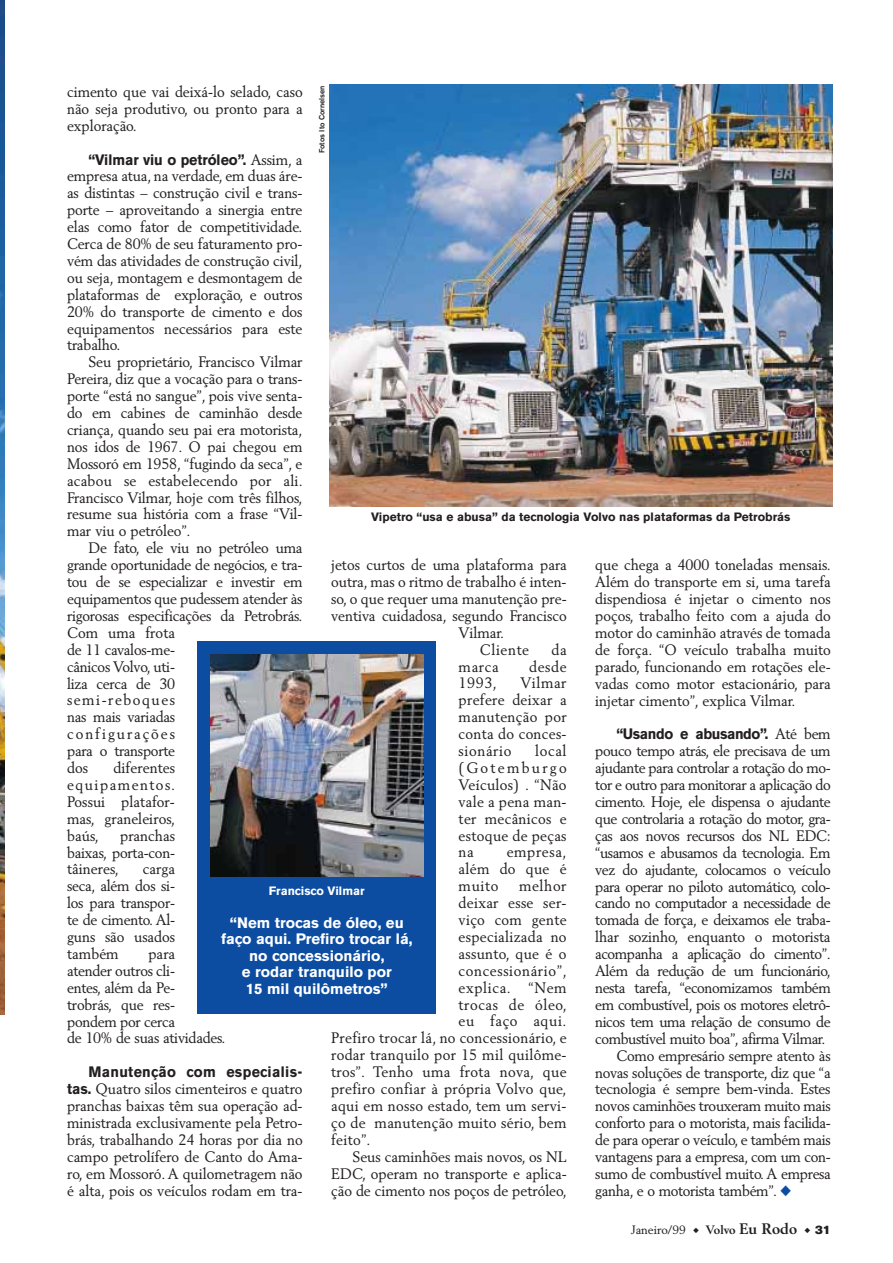
<style>
.page{position:relative;width:893px;height:1263px;background:#fff}
.page>*{position:absolute;margin:0;border:0;box-sizing:border-box;transform-origin:0 0}
.t1{font:15px/17px "Volvo Serif Roman";letter-spacing:-.015em;color:#231f20;text-align:justify;scale:.95 1}
.t2{font:15px "Volvo Serif Roman";letter-spacing:.02em;color:#231f20;scale:.95 1}
.t3{font:700 15px/16.5px "Volvo Sans";color:#fff;text-align:center}
.t4{font:15px "Volvo Serif Roman";letter-spacing:.045em;color:#231f20;scale:.95 1}
.t5{font:700 15px "Volvo Sans";letter-spacing:-.005em;color:#231f20;scale:.95 1}
.t6{font:700 15px "Volvo Sans";letter-spacing:.02em;color:#231f20;scale:.95 1}
.t7{font:700 15px "Volvo Sans";letter-spacing:-.03em;color:#231f20;scale:.95 1}
.t8{font:15px "Volvo Serif Roman";letter-spacing:.04em;color:#231f20;scale:.95 1}
.t9{font:700 12px "Volvo Sans";color:#231f20}
.t10{font:12px "Volvo Serif Roman";color:#231f20}
.t11{font:700 12px "Volvo Sans";color:#fff}
.t12{font:500 7.5px "Volvo Sans";color:#231f20}
.s1{font-family:"Volvo Serif Roman";font-weight:400}
.s2{color:#0d4da1}
.s3{font-family:"Volvo Sans";font-weight:700}
.s4{font-family:"Volvo Serif";font-weight:700}
.s5{font-family:"Volvo Serif";font-weight:700;font-size:15px}
.s6{font-family:"Volvo Sans Super"}
</style>
<div class="page">
<img style="left:330px;top:85px;width:502px;height:421px">
<img style="left:0;top:0;width:4px;height:1014px">
<div style="left:198px;top:641px;width:238px;height:373px;background:#0d4da1"></div>
<img style="left:210px;top:654px;width:213px;height:222px">
<p class="t1" style="left:67px;top:85px;width:249px">cimento que vai deixá-lo selado, caso não seja produtivo, ou pronto para a exploração.</p>
<p class="t5" style="left:88px;top:153px;width:227px">“Vilmar viu o petróleo”. <span class="s1">Assim, a</span></p>
<p class="t1" style="left:67px;top:170px;width:249px">empresa atua, na verdade, em duas áre&shy;as distintas – construção civil e trans&shy;porte – aproveitando a sinergia entre elas como fator de competitividade.<br>Cerca de 80% de seu faturamento pro&shy;vém das atividades de construção civil, ou seja, montagem e desmontagem de plataformas de exploração, e outros 20% do transporte de cimento e dos equipamentos necessários para este trabalho.</p>
<p class="t1" style="left:67px;top:356px;width:250px;text-indent:21px">Seu proprietário, Francisco Vilmar Pereira, diz que a vocação para o trans&shy;porte “está no sangue”, pois vive senta&shy;do em cabines de caminhão desde criança, quando seu pai era motorista, nos idos de 1967. O pai chegou em Mossoró em 1958, “fugindo da seca”, e acabou se estabelecendo por ali.<br>Francisco Vilmar, hoje com três filhos, resume sua história com a frase “Vil&shy;mar viu o petróleo”.</p>
<p class="t1" style="left:67px;top:541px;width:249px;text-align:left;text-indent:21px">De fato, ele viu no petróleo uma grande oportunidade de negócios, e tra&shy;tou de se especializar e investir em equipamentos que pudessem atender às rigorosas especificações da Petrobrás.<br>Com uma frota<br>de 11 cavalos-me-<br>cânicos Volvo, uti-<br>liza cerca de 30<br>semi-reboques<br>nas mais variadas<br>configurações<br>para o transporte<br>dos</p>
<p class="t12" style="left:319px;top:153px;width:69px;rotate:-90deg">Fotos Ito Cornelsen</p>
<p class="t9" style="left:371px;top:512px;width:421px">Vipetro “usa e abusa” da tecnologia Volvo nas plataformas da Petrobrás</p>
<p class="t1" style="left:331px;top:558px;width:249px">jetos curtos de uma plataforma para</p>
<p class="t1" style="left:331px;top:575px;width:249px">outra, mas o ritmo de trabalho é inten-</p>
<p class="t1" style="left:331px;top:592px;width:249px">so, o que requer uma manutenção pre-</p>
<p class="t1" style="left:331px;top:609px;width:249px">ventiva cuidadosa, segundo Francisco</p>
<p class="t1" style="left:459px;top:626px;width:49px">Vilmar.</p>
<p class="t4" style="left:480px;top:642px;width:53px">Cliente</p>
<p class="t1" style="left:551px;top:643px;width:17px">da</p>
<p class="t1" style="left:459px;top:660px;width:44px">marca</p>
<p class="t1" style="left:529px;top:660px;width:41px">desde</p>
<p class="t1" style="left:459px;top:677px;width:42px">1993,</p>
<p class="t1" style="left:595px;top:559px;width:249px">que chega a 4000 toneladas mensais.<br>Além do transporte em si, uma tarefa dispendiosa é injetar o cimento nos poços, trabalho feito com a ajuda do motor do caminhão através de tomada de força. “O veículo trabalha muito parado, funcionando em rotações ele&shy;vadas como motor estacionário, para injetar cimento”, explica Vilmar.</p>
<p class="t7" style="left:616px;top:728px;width:227px">“Usando e abusando”. <span class="s1">Até bem</span></p>
<p class="t1" style="left:595px;top:744px;width:249px">pouco tempo atrás, ele precisava de um</p>
<p class="t1" style="left:595px;top:761px;width:249px">ajudante para controlar a rotação do mo-</p>
<p class="t1" style="left:595px;top:778px;width:249px">tor e outro para monitorar a aplicação do</p>
<p class="t1" style="left:595px;top:795px;width:249px">cimento. Hoje, ele dispensa o ajudante</p>
<p class="t1" style="left:595px;top:812px;width:249px">que controlaria a rotação do motor, gra-</p>
<p class="t1" style="left:595px;top:829px;width:249px">ças aos novos recursos dos NL EDC:</p>
<p class="t1" style="left:595px;top:846px;width:249px">“usamos e abusamos da tecnologia. Em</p>
<p class="t1" style="left:595px;top:863px;width:249px">vez do ajudante, colocamos o veículo</p>
<p class="t1" style="left:595px;top:880px;width:249px">para operar no piloto automático, colo-</p>
<p class="t1" style="left:595px;top:897px;width:249px">cando no computador a necessidade de</p>
<p class="t1" style="left:595px;top:913px;width:249px">tomada de força, e deixamos ele traba-</p>
<p class="t1" style="left:595px;top:930px;width:249px">lhar sozinho, enquanto o motorista</p>
<p class="t1" style="left:595px;top:947px;width:249px">acompanha a aplicação do cimento”.</p>
<p class="t1" style="left:595px;top:964px;width:249px">Além da redução de um funcionário,</p>
<p class="t1" style="left:595px;top:981px;width:249px">nesta tarefa, “economizamos também</p>
<p class="t1" style="left:595px;top:998px;width:249px">em combustível, pois os motores eletrô-</p>
<p class="t1" style="left:595px;top:1015px;width:249px">nicos tem uma relação de consumo de</p>
<p class="t1" style="left:595px;top:1032px;width:244px">combustível muito boa”, afirma Vilmar.</p>
<p class="t1" style="left:616px;top:1049px;width:227px">Como empresário sempre atento às</p>
<p class="t1" style="left:595px;top:1066px;width:249px">novas soluções de transporte, diz que “a</p>
<p class="t1" style="left:595px;top:1082px;width:249px">tecnologia é sempre bem-vinda. Estes</p>
<p class="t1" style="left:595px;top:1099px;width:250px">novos caminhões trouxeram muito mais</p>
<p class="t1" style="left:595px;top:1116px;width:250px">conforto para o motorista, mais facilida-</p>
<p class="t1" style="left:595px;top:1133px;width:250px">de para operar o veículo, e também mais</p>
<p class="t1" style="left:595px;top:1150px;width:249px">vantagens para a empresa, com um con-</p>
<p class="t1" style="left:595px;top:1167px;width:250px">sumo de combustível muito. A empresa</p>
<p class="t1" style="left:595px;top:1184px;width:208px">ganha, e o motorista também”. <span class="s2">◆</span></p>
<p class="t1" style="left:459px;top:677px;width:115px;text-indent:62px">Vilmar prefere deixar a manutenção por conta do conces&shy;sionário</p>
<p class="t1" style="left:459px;top:744px;width:115px;text-indent:77px">local (Gotemburgo Veículos) . “Não vale a pena man&shy;ter mecânicos e estoque de peças na</p>
<p class="t1" style="left:67px;top:761px;width:115px;text-indent:46px">diferentes equipamentos.<br>Possui platafor&shy;mas, graneleiros, baús,</p>
<p class="t1" style="left:67px;top:829px;width:115px;text-indent:53px">pranchas baixas, porta-con&shy;tâineres,</p>
<p class="t1" style="left:459px;top:846px;width:115px;text-indent:48px">empresa, além do que é muito</p>
<p class="t1" style="left:67px;top:863px;width:115px;text-indent:76px">carga seca, além dos si&shy;los para transpor&shy;te de cimento. Al&shy;guns são usados também</p>
<p class="t1" style="left:519px;top:879px;width:52px">melhor</p>
<p class="t2" style="left:459px;top:896px;width:115px">deixar esse ser-</p>
<p class="t2" style="left:459px;top:913px;width:115px">viço com gente</p>
<p class="t2" style="left:459px;top:929px;width:115px">especializada no</p>
<p class="t2" style="left:459px;top:946px;width:115px">assunto, que é o</p>
<p class="t4" style="left:459px;top:963px;width:115px">concessionário”,</p>
<p class="t4" style="left:459px;top:980px;width:115px">explica. “Nem</p>
<p class="t8" style="left:459px;top:997px;width:115px">trocas de óleo,</p>
<p class="t4" style="left:459px;top:1014px;width:115px">eu faço aqui.</p>
<p class="t2" style="left:331px;top:1031px;width:249px">Prefiro trocar lá, no concessionário, e</p>
<p class="t2" style="left:331px;top:1048px;width:249px">rodar tranquilo por 15 mil quilôme-</p>
<p class="t2" style="left:331px;top:1065px;width:249px">tros”. Tenho uma frota nova, que</p>
<p class="t2" style="left:331px;top:1082px;width:249px">prefiro confiar à própria Volvo que,</p>
<p class="t2" style="left:331px;top:1098px;width:249px">aqui em nosso estado, tem um servi-</p>
<p class="t2" style="left:331px;top:1115px;width:249px">ço de manutenção muito sério, bem</p>
<p class="t1" style="left:331px;top:1133px;width:43px">feito”.</p>
<p class="t1" style="left:352px;top:1150px;width:227px">Seus caminhões mais novos, os NL</p>
<p class="t1" style="left:331px;top:1167px;width:249px">EDC, operam no transporte e aplica-</p>
<p class="t1" style="left:331px;top:1184px;width:249px">ção de cimento nos poços de petróleo,</p>
<p class="t11" style="left:269px;top:885px;width:97px">Francisco Vilmar</p>
<p class="t3" style="left:221px;top:915px;width:193px">“Nem trocas de óleo, eu faço aqui. Prefiro trocar lá, no concessionário,<br>e rodar tranquilo por<br>15 mil quilômetros”</p>
<p class="t1" style="left:67px;top:947px;width:168px;text-align:left;text-indent:81px">para<br>atender outros cli-<br>entes, além da Pe-<br>trobrás, que res&shy;pondem por cerca<br>de 10% de suas atividades.</p>
<p class="t6" style="left:88px;top:1065px;width:227px">Manutenção com especialis-</p>
<p class="t1" style="left:67px;top:1082px;width:249px"><span class="s3">tas.</span> Quatro silos cimenteiros e quatro pranchas baixas têm sua operação ad&shy;ministrada exclusivamente pela Petro&shy;brás, trabalhando 24 horas por dia no campo petrolífero de Canto do Ama&shy;ro, em Mossoró. A quilometragem não é alta, pois os veículos rodam em tra-</p>
<p class="t10" style="left:631px;top:1224px;width:201px">Janeiro/99 ◆ <span class="s4">Volvo</span> <span class="s5">Eu Rodo</span> ◆ <span class="s6">31</span></p>
</div>
